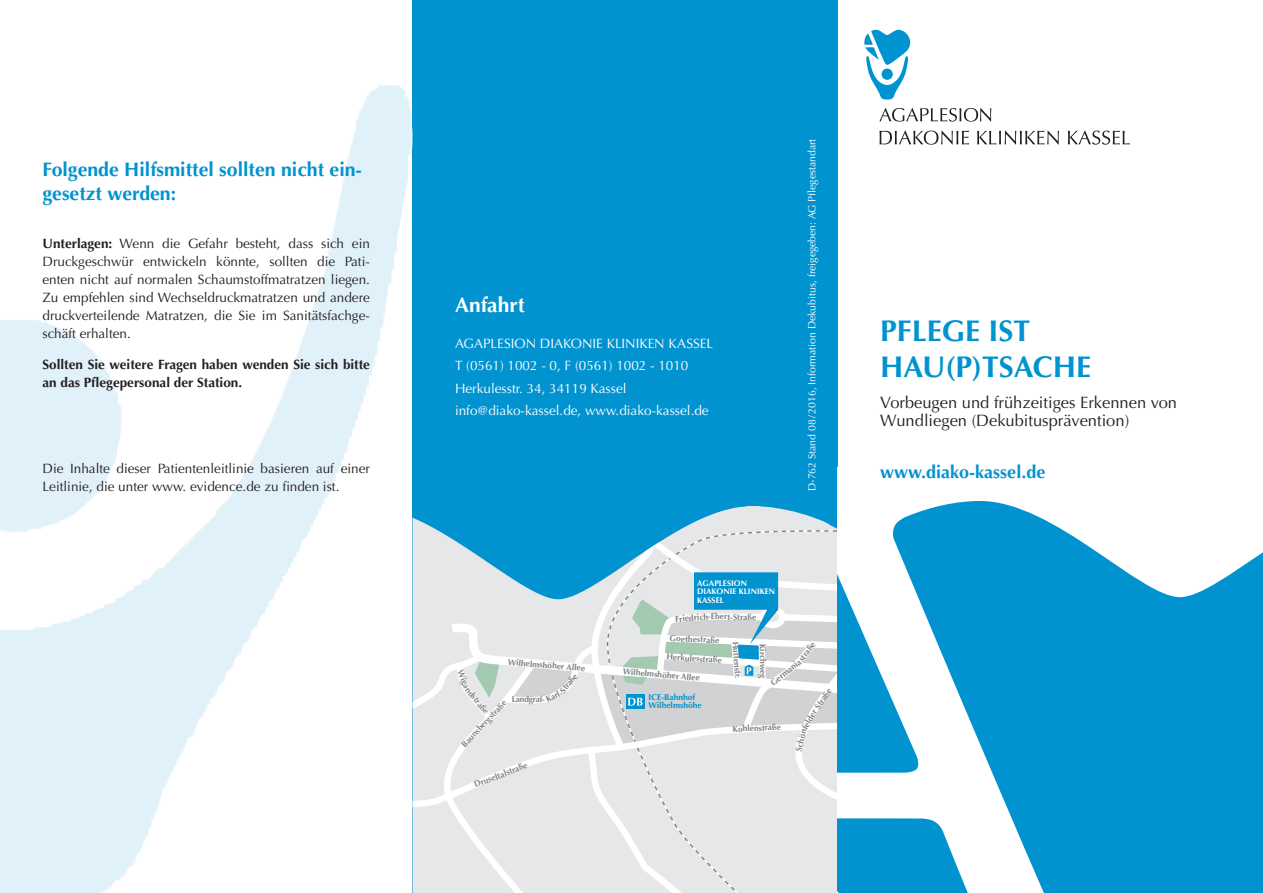
<style>
.page{position:relative;width:1263px;height:893px;background:#fff}
.page>*{position:absolute;margin:0;border:0;box-sizing:border-box;transform-origin:0 0}
.t1{font:700 30px/36px "Optima";color:#0093d0}
.t2{font:700 21px "Optima";color:#fff}
.t3{font:700 19.5px/23.4px "Optima";color:#0093d0}
.t4{font:700 18px "Optima";color:#0093d0}
.t5{font:16.5px/18px "Optima";color:#231f20}
.t6{font:13.5px/18px "Optima";color:#231f20;text-align:justify}
.t7{font:13.5px/22.2px "Optima";color:#fff}
.t8{font:700 13.5px/18px "Optima";color:#231f20}
.t9{font:10.5px "Optima";color:#fff}
.t10{font:700 8.55px "Optima";letter-spacing:-.005em;color:#7e8083}
.t11{font:700 8.55px/7.8px "Optima";color:#0093d0}
.t12{font:700 8.1px/8.1px "Optima";color:#fff}
.s1{font-weight:700}
</style>
<div class="page">
<svg style="left:412px;top:0;width:426px;height:893px;fill:#0093d0"></svg>
<svg style="left:659px;top:506px;width:179px;height:36px"></svg>
<svg style="left:864px;top:30px;width:47px;height:69px"></svg>
<svg style="left:879px;top:108px;width:112px;height:14px"></svg>
<svg style="left:879px;top:131px;width:90px;height:14px"></svg>
<svg style="left:977px;top:131px;width:82px;height:14px"></svg>
<svg style="left:1068px;top:131px;width:62px;height:14px"></svg>
<svg style="left:838px;top:501px;width:425px;height:392px;fill:#0093d0"></svg>
<h3 class="t3" style="left:43px;top:158px;width:321px">Folgende Hilfsmittel sollten nicht ein&shy;gesetzt werden:</h3>
<p class="t6" style="left:43px;top:235px;width:329px"><span class="s1">Unterlagen:</span> Wenn die Gefahr besteht, dass sich ein Druckgeschwür entwickeln könnte, sollten die Pati&shy;enten nicht auf normalen Schaumstoffmatratzen liegen.<br>Zu empfehlen sind Wechseldruckmatratzen und andere druckverteilende Matratzen, die Sie im Sanitätsfachge&shy;schäft erhalten.</p>
<p class="t8" style="left:43px;top:356px;width:329px">Sollten Sie weitere Fragen haben wenden Sie sich bitte an das Pflegepersonal der Station.</p>
<p class="t6" style="left:43px;top:460px;width:329px">Die Inhalte dieser Patientenleitlinie basieren auf einer<br>Leitlinie, die unter www. evidence.de zu finden ist.</p>
<h2 class="t2" style="left:455px;top:293px;width:71px">Anfahrt</h2>
<p class="t7" style="left:455px;top:333px;width:260px">AGAPLESION DIAKONIE KLINIKEN KASSEL T (0561) 1002 - 0, F (0561) 1002 - 1010<br>Herkulesstr. 34, 34119 Kassel info@diako-kassel.de, www.diako-kassel.de</p>
<p class="t9" style="left:806px;top:491px;width:354px;rotate:-90deg">D-762 Stand 08/2016, Information Dekubitus, freigegeben: AG Pflegestandart</p>
<p class="t12" style="left:697px;top:579px;width:80px">AGAPLESION<br>DIAKONIE KLINIKEN<br>KASSEL</p>
<p class="t10" style="left:675px;top:614px;width:35px;rotate:-4deg">Friedrich</p>
<p class="t10" style="left:708px;top:612px;width:50px">-Ebert-Straße</p>
<p class="t10" style="left:667px;top:651px;width:57px;rotate:4deg">Herkulesstraße</p>
<p class="t10" style="left:670px;top:633px;width:51px;rotate:2deg">Goethestraße</p>
<p class="t10" style="left:741px;top:641px;width:39px;rotate:86deg">Huttenstr.</p>
<p class="t10" style="left:796px;top:657px;width:24px;rotate:-53deg">straße</p>
<p class="t10" style="left:768px;top:644px;width:36px;rotate:89deg">Kirchweg</p>
<p class="t10" style="left:509px;top:657px;width:79px;rotate:5deg">Wilhelmshöher Allee</p>
<p class="t10" style="left:768px;top:680px;width:38px;rotate:-39deg">Germania</p>
<p class="t10" style="left:556px;top:690px;width:26px;rotate:-50deg">-Straße</p>
<p class="t10" style="left:623px;top:666px;width:79px;rotate:5deg">Wilhelmshöher Allee</p>
<p class="t10" style="left:465px;top:668px;width:21px;rotate:70deg">Wiga</p>
<p class="t10" style="left:471px;top:685px;width:33px;rotate:50deg">ndstraße</p>
<p class="t10" style="left:512px;top:694px;width:36px;rotate:-1deg">Landgraf-</p>
<p class="t10" style="left:544px;top:694px;width:16px;rotate:-24deg">Karl</p>
<p class="t10" style="left:812px;top:705px;width:25px;rotate:-55deg">Straße</p>
<p class="t11" style="left:649px;top:694px;width:55px">ICE-Bahnhof<br>Wilhelmshöhe</p>
<p class="t10" style="left:460px;top:742px;width:63px;rotate:-47deg">Baunsbergstraße</p>
<p class="t10" style="left:800px;top:726px;width:23px;rotate:-61deg">felder</p>
<p class="t10" style="left:732px;top:724px;width:50px;rotate:-3deg">Kohlenstraße</p>
<p class="t10" style="left:793px;top:750px;width:24px;rotate:-75deg">Schön</p>
<p class="t10" style="left:473px;top:780px;width:58px;rotate:-21deg">Druseltalstraße</p>
<h1 class="t1" style="left:880px;top:313px;width:212px">PFLEGE IST<br>HAU(P)TSACHE</h1>
<p class="t5" style="left:880px;top:393px;width:298px">Vorbeugen und frühzeitiges Erkennen von<br>Wundliegen (Dekubitusprävention)</p>
<h3 class="t4" style="left:880px;top:462px;width:167px">www.diako-kassel.de</h3>
</div>
